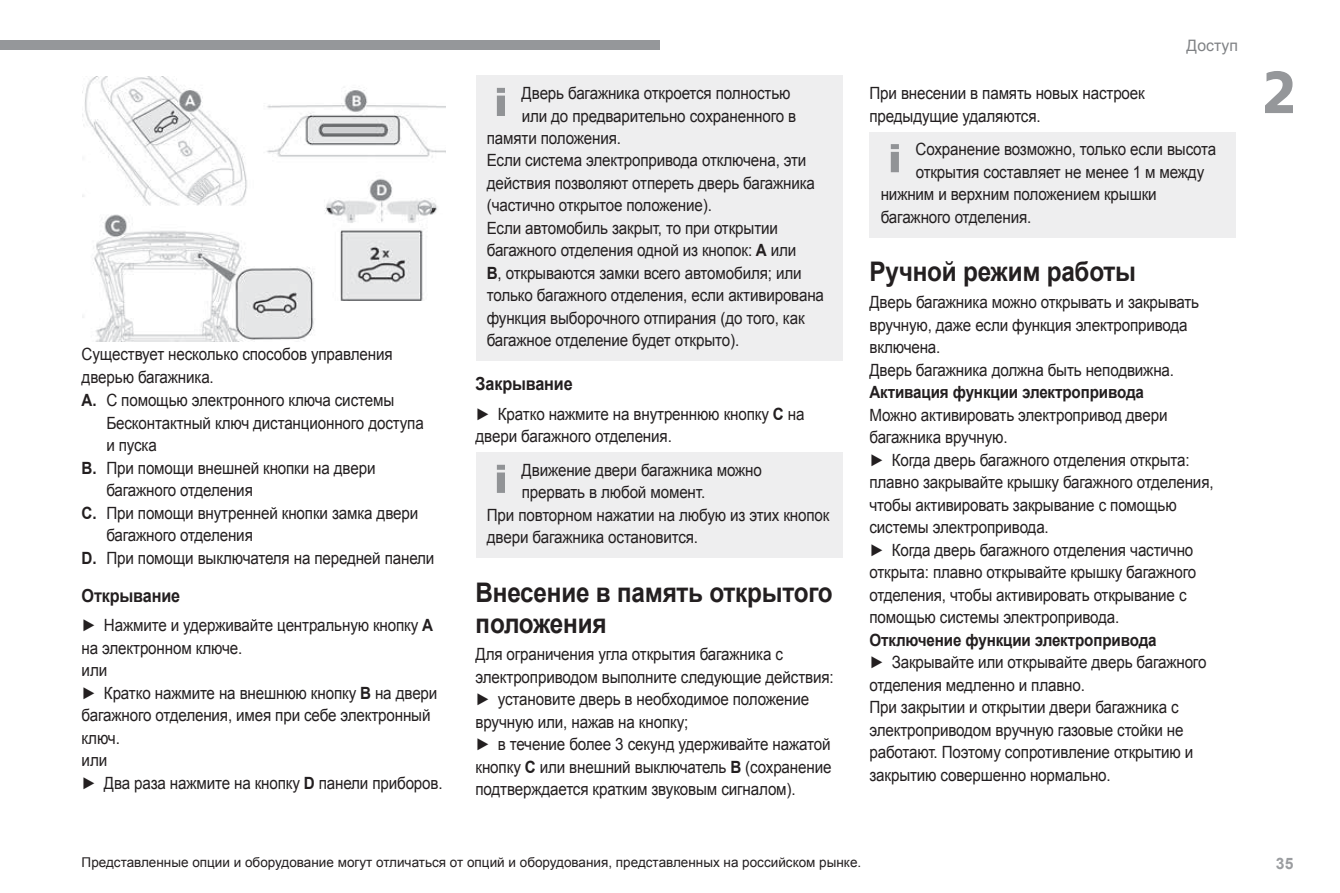
<style>
.page{position:relative;width:1340px;height:893px;background:#fff}
.page>*{position:absolute;margin:0;border:0;box-sizing:border-box;transform-origin:0 0}
.t1{font:700 60.75px "Peugeot";color:#95979a}
.t2{font:700 27px/31.5px "Arial";letter-spacing:-.01em;color:#231f20;scale:.9 1}
.t3{font:700 18px "Arial";letter-spacing:-.01em;color:#231f20;scale:.9 1}
.t4{font:16.88px/22.5px "Arial";letter-spacing:-.01em;color:#231f20;scale:.9 1}
.t5{font:700 16.88px "Arial";letter-spacing:-.01em;color:#231f20;scale:.9 1}
.t6{font:15.75px "Arial";color:#808285}
.t7{font:700 15.75px "Arial";color:#9b9da0}
.t8{font:13.5px "Arial";color:#231f20}
.s1{font-weight:700}
.s2{color:#9c9ea1}
.s3{color:#808285}
</style>
<div class="page">
<div style="left:0;top:40px;width:659px;height:10px;background:#95979a"></div>
<div style="left:475px;top:75px;width:367px;height:84px;background:#eeeeef"></div>
<div style="left:475px;top:143px;width:367px;height:83px;background:#eeeeef"></div>
<div style="left:475px;top:210px;width:367px;height:151px;background:#eeeeef"></div>
<div style="left:475px;top:452px;width:367px;height:61px;background:#eeeeef"></div>
<div style="left:475px;top:497px;width:367px;height:61px;background:#eeeeef"></div>
<svg style="left:497px;top:88px;width:8px;height:28px"></svg>
<svg style="left:497px;top:465px;width:8px;height:28px"></svg>
<div style="left:869px;top:132px;width:367px;height:106px;background:#eeeeef"></div>
<svg style="left:890px;top:144px;width:9px;height:28px"></svg>
<img style="left:82px;top:76px;width:363px;height:265px">
<p class="t4" style="left:82px;top:343px;width:347px">Существует несколько способов управления</p>
<p class="t4" style="left:82px;top:366px;width:148px">дверью багажника.</p>
<p class="t4" style="left:82px;top:389px;width:349px"><span class="s1">A.</span> С помощью электронного ключа системы</p>
<p class="t4" style="left:106px;top:412px;width:354px">Бесконтактный ключ дистанционного доступа</p>
<p class="t4" style="left:106px;top:434px;width:58px">и пуска</p>
<p class="t4" style="left:82px;top:457px;width:328px"><span class="s1">B.</span> При помощи внешней кнопки на двери</p>
<p class="t4" style="left:106px;top:479px;width:164px">багажного отделения</p>
<p class="t4" style="left:82px;top:502px;width:376px"><span class="s1">C.</span> При помощи внутренней кнопки замка двери</p>
<p class="t4" style="left:106px;top:524px;width:164px">багажного отделения</p>
<p class="t4" style="left:82px;top:547px;width:393px"><span class="s1">D.</span> При помощи выключателя на передней панели</p>
<p class="t3" style="left:82px;top:584px;width:111px">Открывание</p>
<p class="t4" style="left:82px;top:614px;width:403px">► Нажмите и удерживайте центральную кнопку <span class="s1">A </span>на электронном ключе.<br>или<br>► Кратко нажмите на внешнюю кнопку <span class="s1">B</span> на двери багажного отделения, имея при себе электронный ключ.<br>или<br>► Два раза нажмите на кнопку <span class="s1">D</span> панели приборов.</p>
<p class="t4" style="left:521px;top:82px;width:300px">Дверь багажника откроется полностью</p>
<p class="t4" style="left:522px;top:104px;width:306px">или до предварительно сохраненного в</p>
<p class="t4" style="left:487px;top:127px;width:151px">памяти положения.</p>
<p class="t4" style="left:487px;top:149px;width:357px">Если система электропривода отключена, эти</p>
<p class="t4" style="left:487px;top:172px;width:366px">действия позволяют отпереть дверь багажника</p>
<p class="t4" style="left:487px;top:194px;width:252px">(частично открытое положение).</p>
<p class="t4" style="left:487px;top:217px;width:325px">Если автомобиль закрыт, то при открытии</p>
<p class="t4" style="left:487px;top:239px;width:345px">багажного отделения одной из кнопок: <span class="s1">A</span> или</p>
<p class="t4" style="left:487px;top:262px;width:351px"><span class="s1">B</span>, открываются замки всего автомобиля; или</p>
<p class="t4" style="left:487px;top:284px;width:376px">только багажного отделения, если активирована</p>
<p class="t4" style="left:487px;top:307px;width:355px">функция выборочного отпирания (до того, как</p>
<p class="t4" style="left:487px;top:329px;width:282px">багажное отделение будет открыто).</p>
<p class="t3" style="left:475px;top:372px;width:109px">Закрывание</p>
<p class="t4" style="left:475px;top:403px;width:367px">► Кратко нажмите на внутреннюю кнопку <span class="s1">C</span> на двери багажного отделения.</p>
<p class="t4" style="left:521px;top:459px;width:268px">Движение двери багажника можно</p>
<p class="t4" style="left:522px;top:481px;width:205px">прервать в любой момент.</p>
<p class="t4" style="left:487px;top:504px;width:382px">При повторном нажатии на любую из этих кнопок</p>
<p class="t4" style="left:487px;top:526px;width:236px">двери багажника остановится.</p>
<h2 class="t2" style="left:475px;top:577px;width:398px">Внесение в память открытого положения</h2>
<p class="t4" style="left:475px;top:643px;width:399px">Для ограничения угла открытия багажника с электроприводом выполните следующие действия: ► установите дверь в необходимое положение вручную или, нажав на кнопку;<br>► в течение более 3 секунд удерживайте нажатой кнопку <span class="s1">С</span> или внешний выключатель <span class="s1">В</span> (сохранение подтверждается кратким звуковым сигналом).</p>
<p class="t6" style="left:1186px;top:35px;width:53px">Доступ</p>
<p class="t4" style="left:869px;top:82px;width:307px">При внесении в память новых настроек предыдущие удаляются.</p>
<p class="t4" style="left:915px;top:138px;width:336px">Сохранение возможно, только если высота</p>
<p class="t4" style="left:915px;top:161px;width:322px">открытия составляет не менее 1 м между</p>
<p class="t4" style="left:880px;top:183px;width:308px">нижним и верхним положением крышки</p>
<p class="t4" style="left:880px;top:206px;width:169px">багажного отделения.</p>
<h2 class="t2" style="left:869px;top:257px;width:297px">Ручной режим работы</h2>
<p class="t4" style="left:869px;top:291px;width:368px">Дверь багажника можно открывать и закрывать вручную, даже если функция электропривода включена.<br>Дверь багажника должна быть неподвижна.</p>
<p class="t5" style="left:869px;top:381px;width:306px">Активация функции электропривода</p>
<p class="t4" style="left:869px;top:404px;width:384px">Можно активировать электропривод двери багажника вручную.<br>► Когда дверь багажного отделения открыта: плавно закрывайте крышку багажного отделения, чтобы активировать закрывание с помощью системы электропривода.<br>► Когда дверь багажного отделения частично открыта: плавно открывайте крышку багажного отделения, чтобы активировать открывание с помощью системы электропривода.</p>
<p class="t5" style="left:869px;top:628px;width:320px">Отключение функции электропривода</p>
<p class="t4" style="left:869px;top:651px;width:376px">► Закрывайте или открывайте дверь багажного отделения медленно и плавно.<br>При закрытии и открытии двери багажника с электроприводом вручную газовые стойки не работают. Поэтому сопротивление открытию и закрытию совершенно нормально.</p>
<p class="t8" style="left:82px;top:853px;width:781px">Представленные опции и оборудование могут отличаться от опций и оборудования, представленных на российском рынке.</p>
<h1 class="t1" style="left:1261px;top:51px;width:37px">2</h1>
<p class="t7" style="left:1275px;top:853px;width:22px">3 5<span class="s2">3</span><span class="s3">3 5</span></p>
</div>
